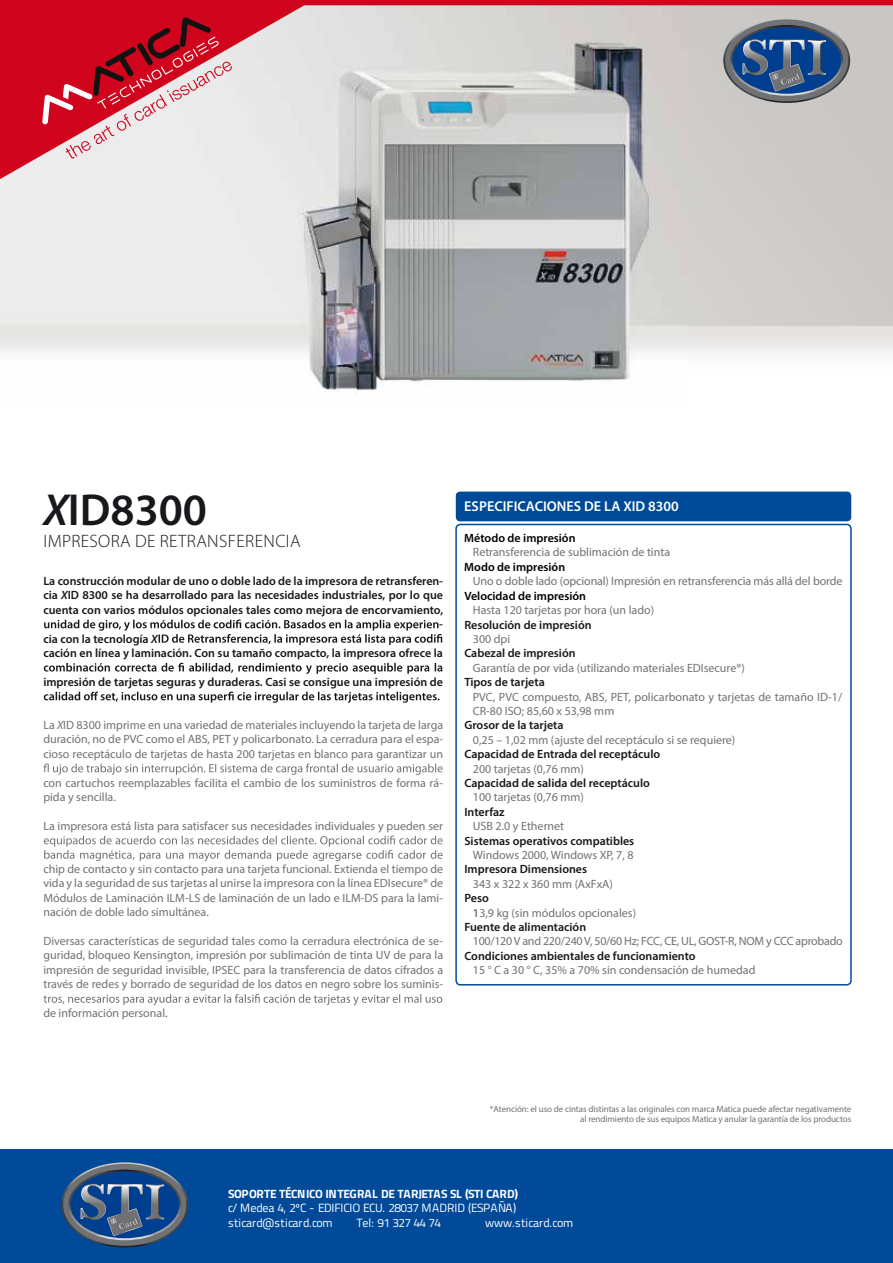
<style>
.page{position:relative;width:893px;height:1263px;background:#fff}
.page>*{position:absolute;margin:0;border:0;box-sizing:border-box;transform-origin:0 0}
.t1{font:600 45px "Myriad Pro";color:#1a171c}
.t2{font:300 18px "Myriad Pro";letter-spacing:.02em;color:#1a171c}
.t3{font:600 14.25px "Myriad Pro";color:#fff}
.t4{font:12px/14.4px "Myriad Pro";color:#707172;text-align:justify}
.t5{font:600 12px "Myriad Pro";color:#1a171c}
.t6{font:12px/14.4px "Titillium";letter-spacing:-.01em;color:#fff}
.t7{font:12px "Myriad Pro";letter-spacing:-.02em;color:#707172}
.t8{font:600 12px "Myriad Pro";color:#000}
.t9{font:700 12px "Titillium";letter-spacing:-.025em;color:#fff}
.t10{font:12px "Titillium";letter-spacing:-.06em;color:#fff}
.t11{font:9px/10.8px "Myriad Pro";letter-spacing:-.01em;color:#707172;text-align:right}
.s1{font-style:italic}
.s2{font-weight:600}
</style>
<div class="page">
<img style="left:0;top:191px;width:690px;height:203px">
<div style="left:0;top:1149px;width:893px;height:114px;background:#004a99"></div>
<svg style="left:0;top:0;width:893px;height:191px;background:#c3afb3"></svg>
<svg style="left:42px;top:17px;width:190px;height:142px;background:#d26573"></svg>
<svg style="left:44px;top:620px;width:398px;height:25px"></svg>
<svg style="left:44px;top:663px;width:398px;height:11px"></svg>
<svg style="left:44px;top:692px;width:395px;height:11px"></svg>
<svg style="left:44px;top:764px;width:399px;height:11px"></svg>
<svg style="left:44px;top:836px;width:399px;height:25px"></svg>
<svg style="left:44px;top:994px;width:398px;height:11px"></svg>
<div style="left:456px;top:492px;width:395px;height:29px;background:#004a99;border-radius:4px"></div>
<div style="left:455px;top:524px;width:397px;height:461px;border:2px solid #004a99;border-radius:4px"></div>
<svg style="left:61px;top:1162px;width:127px;height:85px"></svg>
<h1 class="t1" style="left:43px;top:482px;width:165px"><span class="s1">X</span>ID8300</h1>
<h2 class="t2" style="left:44px;top:531px;width:259px">IMPRESORA DE RETRANSFERENCIA</h2>
<p class="t5" style="left:43px;top:573px;width:401px">La construcción modular de uno o doble lado de la impresora de retransferen-</p>
<p class="t5" style="left:43px;top:588px;width:401px">cia <span class="s1">X</span>ID 8300 se ha desarrollado para las necesidades industriales, por lo que</p>
<p class="t5" style="left:43px;top:602px;width:401px">cuenta con varios módulos opcionales tales como mejora de encorvamiento,</p>
<p class="t5" style="left:439px;top:616px;width:5px">-</p>
<p class="t5" style="left:43px;top:631px;width:116px">cia con la tecnología <span class="s1">X</span></p>
<p class="t5" style="left:43px;top:645px;width:401px">cación en línea y laminación. Con su tamaño compacto, la impresora ofrece la</p>
<p class="t5" style="left:43px;top:674px;width:401px">impresión de tarjetas seguras y duraderas. Casi se consigue una impresión de</p>
<p class="t4" style="left:43px;top:718px;width:401px">La <span class="s1">X</span>ID 8300 imprime en una variedad de materiales incluyendo la tarjeta de larga duración, no de PVC como el ABS, PET y policarbonato. La cerradura para el espa&shy;cioso receptáculo de tarjetas de hasta 200 tarjetas en blanco para garantizar un</p>
<p class="t4" style="left:43px;top:775px;width:401px">con cartuchos reemplazables facilita el cambio de los suministros de forma rá&shy;pida y sencilla.</p>
<p class="t4" style="left:43px;top:818px;width:401px">La impresora está lista para satisfacer sus necesidades individuales y pueden ser</p>
<p class="t4" style="left:43px;top:862px;width:401px">chip de contacto y sin contacto para una tarjeta funcional. Extienda el tiempo de vida y la seguridad de sus tarjetas al unirse la impresora con la línea EDIsecure® de Módulos de Laminación ILM-LS de laminación de un lado e ILM-DS para la lami&shy;nación de doble lado simultánea.</p>
<p class="t4" style="left:43px;top:934px;width:401px">Diversas características de seguridad tales como la cerradura electrónica de se&shy;guridad, bloqueo Kensington, impresión por sublimación de tinta UV de para la impresión de seguridad invisible, IPSEC para la transferencia de datos cifrados a través de redes y borrado de seguridad de los datos en negro sobre los suminis-</p>
<p class="t4" style="left:43px;top:1006px;width:126px">de información personal.</p>
<p class="t3" style="left:464px;top:498px;width:216px">ESPECIFICACIONES DE LA XID 8300</p>
<p class="t8" style="left:464px;top:530px;width:113px">Método de impresión</p>
<p class="t4" style="left:473px;top:545px;width:199px">Retransferencia de sublimación de tinta</p>
<p class="t8" style="left:464px;top:559px;width:102px">Modo de impresión</p>
<p class="t4" style="left:473px;top:574px;width:371px">Uno o doble lado (opcional) Impresión en retransferencia más allá del borde</p>
<p class="t8" style="left:464px;top:588px;width:123px">Velocidad de impresión</p>
<p class="t4" style="left:473px;top:603px;width:183px">Hasta 120 tarjetas por hora (un lado)</p>
<p class="t5" style="left:464px;top:617px;width:129px">Resolución de impresión</p>
<p class="t4" style="left:473px;top:631px;width:39px">300 dpi</p>
<p class="t5" style="left:464px;top:646px;width:113px">Cabezal de impresión</p>
<p class="t4" style="left:473px;top:660px;width:273px">Garantía de por vida (utilizando materiales EDIsecure®)</p>
<p class="t5" style="left:464px;top:674px;width:82px">Tipos de tarjeta</p>
<p class="t4" style="left:473px;top:689px;width:371px">PVC, PVC compuesto, ABS, PET, policarbonato y tarjetas de tamaño ID-1/<br>CR-80 ISO; 85,60 x 53,98 mm</p>
<p class="t5" style="left:464px;top:718px;width:101px">Grosor de la tarjeta</p>
<p class="t4" style="left:473px;top:732px;width:264px">0,25 – 1,02 mm (ajuste del receptáculo si se requiere)</p>
<p class="t5" style="left:464px;top:746px;width:197px">Capacidad de Entrada del receptáculo</p>
<p class="t4" style="left:473px;top:761px;width:112px">200 tarjetas (0,76 mm)</p>
<p class="t5" style="left:464px;top:775px;width:187px">Capacidad de salida del receptáculo</p>
<p class="t4" style="left:473px;top:790px;width:112px">100 tarjetas (0,76 mm)</p>
<p class="t5" style="left:464px;top:804px;width:42px">Interfaz</p>
<p class="t4" style="left:473px;top:819px;width:93px">USB 2.0 y Ethernet</p>
<p class="t5" style="left:464px;top:833px;width:171px">Sistemas operativos compatibles</p>
<p class="t4" style="left:473px;top:847px;width:162px">Windows 2000, Windows XP, 7, 8</p>
<p class="t5" style="left:464px;top:862px;width:124px">Impresora Dimensiones</p>
<p class="t4" style="left:473px;top:876px;width:142px">343 x 322 x 360 mm (AxFxA)</p>
<p class="t5" style="left:464px;top:890px;width:26px">Peso</p>
<p class="t4" style="left:473px;top:905px;width:165px"><span class="s2">1</span>3,9 kg (sin módulos opcionales)</p>
<p class="t5" style="left:464px;top:919px;width:123px">Fuente de alimentación</p>
<p class="t7" style="left:473px;top:934px;width:371px">100/120V and 220/240V, 50/60 Hz; FCC, CE, UL, GOST-R, NOM y CCC aprobado</p>
<p class="t5" style="left:464px;top:948px;width:233px">Condiciones ambientales de funcionamiento</p>
<p class="t4" style="left:473px;top:963px;width:284px">15 ° C a 30 ° C, 35% a 70% sin condensación de humedad</p>
<p class="t11" style="left:490px;top:1103px;width:363px">*Atención: el uso de cintas distintas a las originales con marca Matica puede afectar negativamente al rendimiento de sus equipos Matica y anular la garantía de los productos</p>
<p class="t9" style="left:228px;top:1184px;width:292px">SOPORTE TÉCNICO INTEGRAL DE TARJETAS SL (STI CARD)</p>
<p class="t6" style="left:228px;top:1200px;width:290px">c/ Medea 4, 2ºC - EDIFICIO ECU. 28037 MADRID (ESPAÑA) sticard@sticard.com</p>
<p class="t10" style="left:357px;top:1214px;width:86px">Tel: 91 327 44 74</p>
<p class="t6" style="left:485px;top:1215px;width:90px">www.sticard.com</p>
</div>
